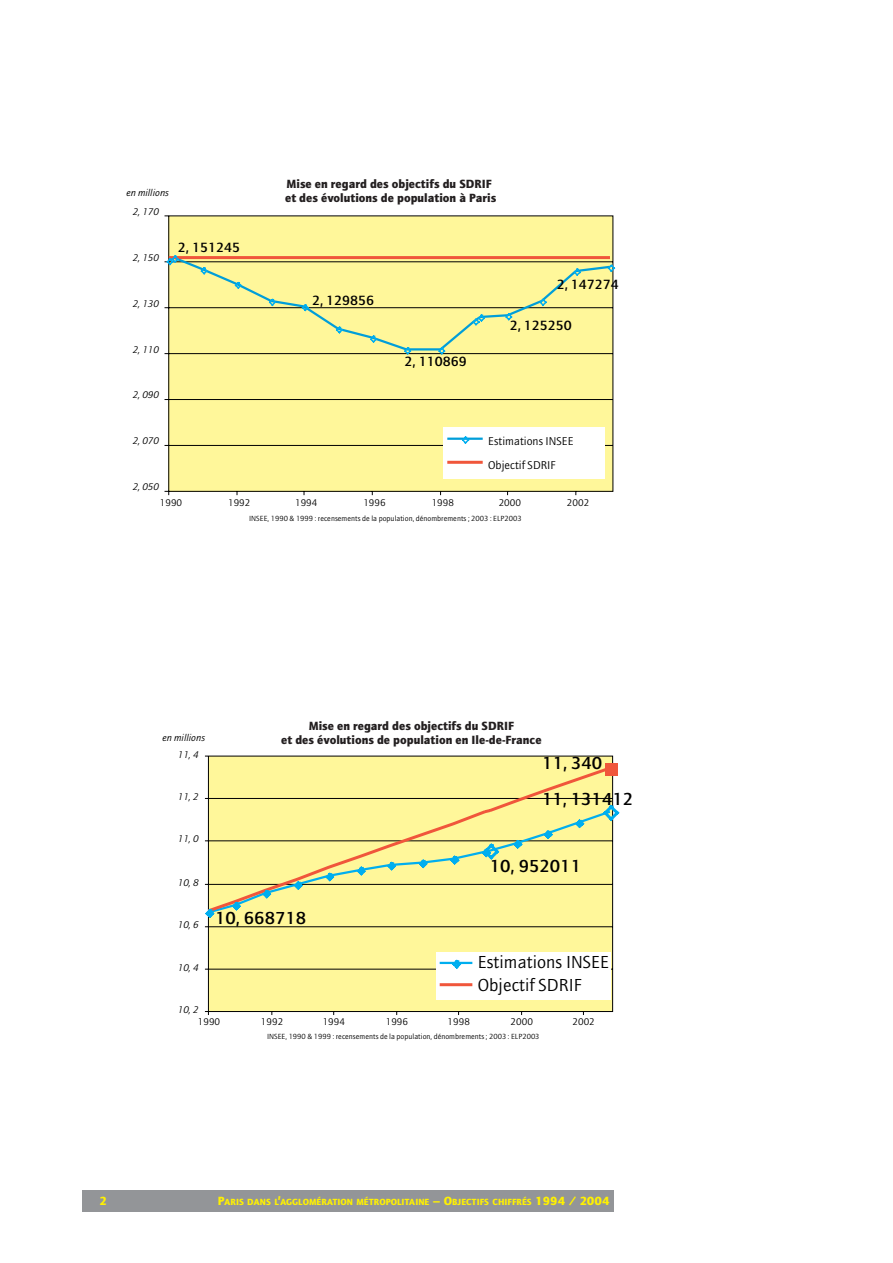
<style>
.page{position:relative;width:893px;height:1263px;background:#fff}
.page>*{position:absolute;margin:0;border:0;box-sizing:border-box;transform-origin:0 0}
.t1{font:500 17.55px "AT Quay Sans";color:#000}
.t2{font:17.55px/23px "AT Quay Sans";color:#000}
.t3{font:500 13.5px "AT Quay Sans";color:#000}
.t4{font:900 12px/14.2px "AT Quay Sans";color:#231f20}
.t5{font:900 12px "AT Quay Sans";color:#fff101}
.t6{font:11.4px/24.9px "AT Quay Sans";color:#000}
.t7{font:italic 9.75px "AT Quay Sans";color:#000}
.t8{font:9.75px "AT Quay Sans";color:#000}
.t9{font:900 9px "AT Quay Sans";color:#fff101}
.t10{font:7.5px "AT Quay Sans";color:#000}
.s1{font-size:12px}
</style>
<div class="page">
<svg style="left:164px;top:215px;width:449px;height:281px;background:#f8f099"></svg>
<svg style="left:165px;top:254px;width:451px;height:102px;background:#f0e997"></svg>
<div style="left:443px;top:427px;width:162px;height:51px;background:#fff"></div>
<hr style="left:447px;top:438px;width:35px;height:2px;background:#009ed9">
<svg style="left:461px;top:436px;width:9px;height:8px"></svg>
<hr style="left:447px;top:461px;width:35px;height:3px;background:#f0563b">
<svg style="left:204px;top:756px;width:409px;height:259px;background:#f3ec98"></svg>
<div style="left:205px;top:764px;width:408px;height:39px;background:#fff79a"></div>
<svg style="left:204px;top:803px;width:416px;height:117px;background:#eee997"></svg>
<div style="left:605px;top:763px;width:12px;height:13px;background:#f0563b"></div>
<div style="left:436px;top:952px;width:175px;height:47px;background:#fff"></div>
<hr style="left:439px;top:962px;width:33px;height:2px;background:#00aeef">
<svg style="left:450px;top:959px;width:13px;height:10px"></svg>
<hr style="left:439px;top:983px;width:33px;height:3px;background:#f0563b">
<div style="left:82px;top:1191px;width:532px;height:21px;background:#939598"></div>
<h3 class="t7" style="left:126px;top:189px;width:44px">en millions</h3>
<h3 class="t7" style="left:133px;top:208px;width:28px">2, 170</h3>
<h3 class="t7" style="left:133px;top:254px;width:28px">2, 150</h3>
<h2 class="t3" style="left:178px;top:242px;width:64px">2, 151245</h2>
<h3 class="t7" style="left:133px;top:300px;width:28px">2, 130</h3>
<h3 class="t7" style="left:133px;top:346px;width:28px">2, 110</h3>
<h3 class="t7" style="left:133px;top:392px;width:28px">2, 090</h3>
<h3 class="t7" style="left:133px;top:437px;width:28px">2, 070</h3>
<h3 class="t7" style="left:133px;top:483px;width:28px">2, 050</h3>
<h3 class="t4" style="left:285px;top:178px;width:213px">Mise en regard des objectifs du SDRIF et des évolutions de population à Paris</h3>
<h2 class="t3" style="left:312px;top:295px;width:64px">2, 129856</h2>
<h2 class="t3" style="left:404px;top:356px;width:64px">2, 110869</h2>
<h2 class="t3" style="left:556px;top:279px;width:64px">2, 147274</h2>
<h2 class="t3" style="left:510px;top:321px;width:64px">2, 125250</h2>
<h3 class="t6" style="left:488px;top:429px;width:87px">Estimations INSEE<br>Objectif SDRIF</h3>
<h3 class="t8" style="left:160px;top:500px;width:24px">1990</h3>
<h3 class="t8" style="left:228px;top:500px;width:24px">1992</h3>
<h3 class="t8" style="left:295px;top:500px;width:24px">1994</h3>
<h3 class="t8" style="left:363px;top:500px;width:24px">1996</h3>
<h3 class="t8" style="left:431px;top:500px;width:24px">1998</h3>
<h3 class="t8" style="left:498px;top:500px;width:24px">2000</h3>
<h3 class="t8" style="left:567px;top:500px;width:24px">2002</h3>
<p class="t10" style="left:249px;top:516px;width:274px">INSEE, 1990 &amp; 1999 : recensements de la population, dénombrements ; 2003 : ELP2003</p>
<h3 class="t7" style="left:162px;top:734px;width:44px">en millions</h3>
<h3 class="t7" style="left:178px;top:751px;width:22px">11, 4</h3>
<h3 class="t7" style="left:178px;top:793px;width:22px">11, 2</h3>
<h3 class="t7" style="left:178px;top:835px;width:22px">11, 0</h3>
<h3 class="t7" style="left:178px;top:879px;width:22px">10, 8</h3>
<h3 class="t7" style="left:178px;top:921px;width:22px">10, 6</h3>
<h3 class="t4" style="left:281px;top:720px;width:262px;text-align:center">Mise en regard des objectifs du SDRIF<br>et des évolutions de population en Ile-de-France</h3>
<h1 class="t1" style="left:542px;top:756px;width:61px">11, 340</h1>
<h1 class="t1" style="left:542px;top:792px;width:93px">11, 131412</h1>
<h1 class="t1" style="left:215px;top:911px;width:93px">10, 668718</h1>
<h1 class="t1" style="left:490px;top:859px;width:93px">10, 952011</h1>
<h1 class="t2" style="left:478px;top:953px;width:133px">Estimations INSEE<br>Objectif SDRIF</h1>
<p class="t10" style="left:267px;top:1034px;width:274px">INSEE, 1990 &amp; 1999 : recensements de la population, dénombrements ; 2003 : ELP2003</p>
<h3 class="t7" style="left:178px;top:964px;width:22px">10, 4</h3>
<h3 class="t7" style="left:178px;top:1006px;width:22px">10, 2</h3>
<h3 class="t8" style="left:198px;top:1018px;width:24px">1990</h3>
<h3 class="t8" style="left:261px;top:1018px;width:24px">1992</h3>
<h3 class="t8" style="left:323px;top:1018px;width:24px">1994</h3>
<h3 class="t8" style="left:386px;top:1018px;width:24px">1996</h3>
<h3 class="t8" style="left:447px;top:1018px;width:24px">1998</h3>
<h3 class="t8" style="left:510px;top:1018px;width:24px">2000</h3>
<h3 class="t8" style="left:572px;top:1018px;width:24px">2002</h3>
<h3 class="t5" style="left:100px;top:1196px;width:9px">2</h3>
<p class="t9" style="left:218px;top:1198px;width:393px"><span class="s1">P</span>ARIS DANS L<span class="s1">’</span>AGGLOMÉRATION MÉTROPOLITAINE <span class="s1">– O</span>BJECTIFS CHIFFRÉS <span class="s1">1994 / 2004</span></p>
</div>
